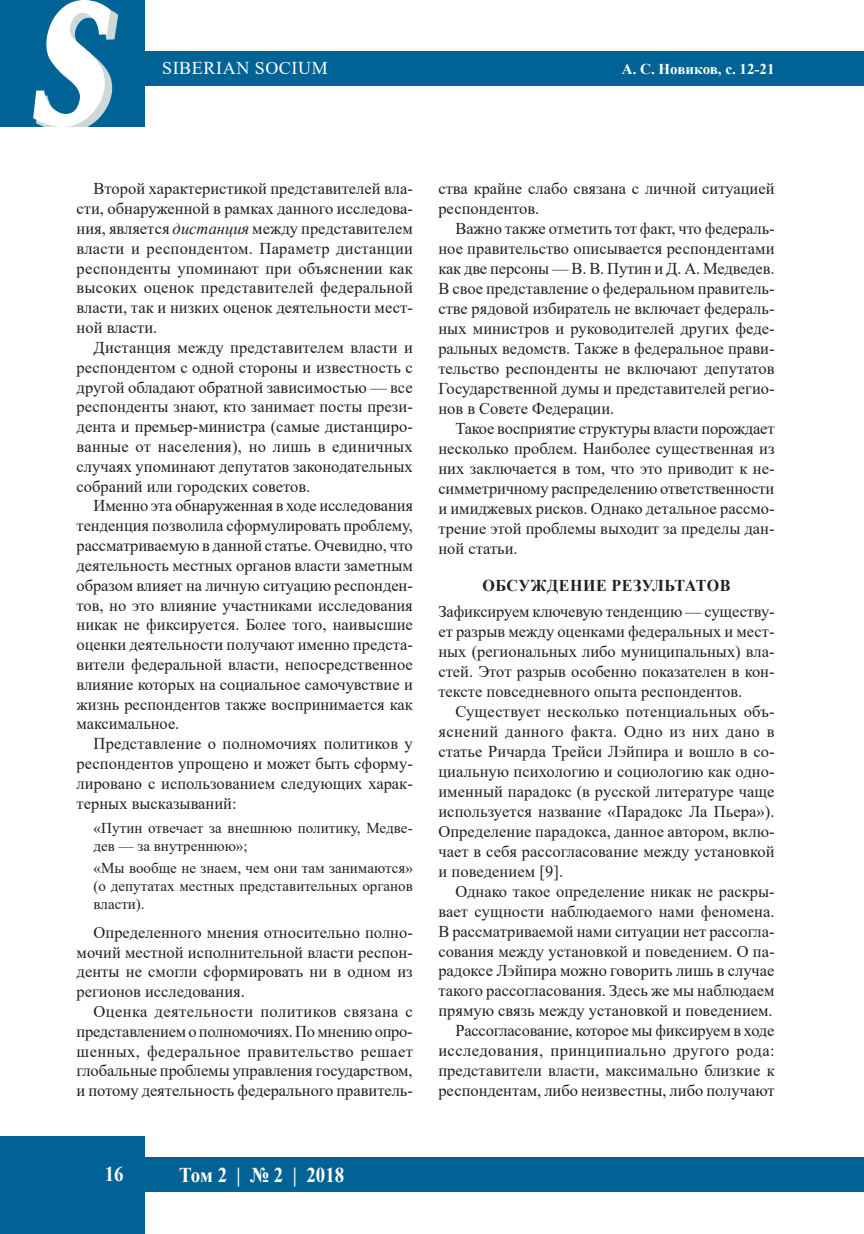
<style>
.page{position:relative;width:864px;height:1234px;background:#fff}
.page>*{position:absolute;margin:0;border:0;box-sizing:border-box;transform-origin:0 0}
.t1{font:italic 700 165px "Quant Antiqua";color:#fff;scale:.75 1}
.t2{font:700 21px "Times New Roman";color:#fff;scale:.9 1}
.t3{font:18px "Times New Roman";letter-spacing:.035em;color:#fff}
.t4{font:16.5px/20px "Times New Roman";color:#231f20;text-align:justify}
.t5{font:700 16.5px "Times New Roman";letter-spacing:.035em;color:#231f20}
.t6{font:15px/18px "Times New Roman";color:#231f20}
.t7{font:700 15px "Times New Roman";color:#fff}
.s1{font-style:italic}
</style>
<div class="page">
<div style="left:0;top:0;width:145px;height:128px;background:#006396"></div>
<div style="left:142px;top:51px;width:721px;height:34px;background:#006396"></div>
<div style="left:0;top:1135px;width:145px;height:98px;background:#006295"></div>
<div style="left:142px;top:1157px;width:721px;height:34px;background:#006295"></div>
<svg style="left:32px;top:0;width:89px;height:128px"></svg>
<h1 class="t1" style="left:30px;top:-35px;width:113px">S</h1>
<p class="t3" style="left:162px;top:55px;width:167px">SIBERIAN SOCIUM</p>
<p class="t4" style="left:77px;top:178px;width:338px;text-indent:17px">Второй характеристикой представителей вла&shy;сти, обнаруженной в рамках данного исследова&shy;ния, является <span class="s1">дистанция</span> между представителем власти и респондентом. Параметр дистанции респонденты упоминают при объяснении как высоких оценок представителей федеральной власти, так и низких оценок деятельности мест&shy;ной власти.</p>
<p class="t4" style="left:77px;top:337px;width:337px;text-indent:17px">Дистанция между представителем власти и респондентом с одной стороны и известность с другой обладают обратной зависимостью — все респонденты знают, кто занимает посты прези&shy;дента и премьер-министра (самые дистанциро&shy;ванные от населения), но лишь в единичных случаях упоминают депутатов законодательных собраний или городских советов.</p>
<p class="t4" style="left:77px;top:495px;width:338px;text-indent:17px">Именно эта обнаруженная в ходе исследования тенденция позволила сформулировать проблему, рассматриваемую в данной статье. Очевидно, что деятельность местных органов власти заметным образом влияет на личную ситуацию респонден&shy;тов, но это влияние участниками исследования никак не фиксируется. Более того, наивысшие оценки деятельности получают именно предста&shy;вители федеральной власти, непосредственное влияние которых на социальное самочувствие и жизнь респондентов также воспринимается как максимальное.</p>
<p class="t4" style="left:77px;top:733px;width:337px;text-indent:17px">Представление о полномочиях политиков у респондентов упрощено и может быть сформу&shy;лировано с использованием следующих харак&shy;терных высказываний:</p>
<p class="t6" style="left:94px;top:818px;width:320px">«Путин отвечает за внешнюю политику, Медве&shy;дев — за внутреннюю»;</p>
<p class="t6" style="left:94px;top:858px;width:320px;text-align:justify">«Мы вообще не знаем, чем они там занимаются» (о депутатах местных представительных органов власти).</p>
<p class="t4" style="left:77px;top:921px;width:337px;text-indent:17px">Определенного мнения относительно полно&shy;мочий местной исполнительной власти респон&shy;денты не смогли сформировать ни в одном из регионов исследования.</p>
<p class="t4" style="left:77px;top:1000px;width:338px;text-indent:17px">Оценка деятельности политиков связана с представлением о полномочиях. По мнению опро&shy;шенных, федеральное правительство решает глобальные проблемы управления государством, и потому деятельность федерального правитель-</p>
<p class="t7" style="left:621px;top:58px;width:154px">А. С. Новиков, с. 12-21</p>
<p class="t4" style="left:438px;top:178px;width:337px">ства крайне слабо связана с личной ситуацией респондентов.</p>
<p class="t4" style="left:438px;top:218px;width:338px;text-indent:17px">Важно также отметить тот факт, что федераль&shy;ное правительство описывается респондентами как две персоны — В. В. Путин и Д. А. Медведев.<br>В свое представление о федеральном правитель&shy;стве рядовой избиратель не включает федераль&shy;ных министров и руководителей других феде&shy;ральных ведомств. Также в федеральное прави&shy;тельство респонденты не включают депутатов Государственной думы и представителей регио&shy;нов в Совете Федерации.</p>
<p class="t4" style="left:438px;top:418px;width:337px;text-indent:17px">Такое восприятие структуры власти порождает несколько проблем. Наиболее существенная из них заключается в том, что это приводит к не&shy;симметричному распределению ответственности и имиджевых рисков. Однако детальное рассмо&shy;трение этой проблемы выходит за пределы дан&shy;ной статьи.</p>
<p class="t5" style="left:482px;top:573px;width:249px">ОБСУЖДЕНИЕ РЕЗУЛЬТАТОВ</p>
<p class="t4" style="left:438px;top:601px;width:337px">Зафиксируем ключевую тенденцию — существу&shy;ет разрыв между оценками федеральных и мест&shy;ных (региональных либо муниципальных) вла&shy;стей. Этот разрыв особенно показателен в кон&shy;тексте повседневного опыта респондентов.</p>
<p class="t4" style="left:438px;top:700px;width:337px;text-indent:17px">Существует несколько потенциальных объ&shy;яснений данного факта. Одно из них дано в статье Ричарда Трейси Лэйпира и вошло в со&shy;циальную психологию и социологию как одно&shy;именный парадокс (в русской литературе чаще используется название «Парадокс Ла Пьера»).<br>Определение парадокса, данное автором, вклю&shy;чает в себя рассогласование между установкой и поведением [9].</p>
<p class="t4" style="left:438px;top:880px;width:337px;text-align:right">Однако такое определение никак не раскры&shy;вает сущности наблюдаемого нами феномена.<br>В рассматриваемой нами ситуации нет рассогла&shy;сования между установкой и поведением. О па&shy;радоксе Лэйпира можно говорить лишь в случае такого рассогласования. Здесь же мы наблюдаем прямую связь между установкой и поведением.<br>Рассогласование, которое мы фиксируем в ходе исследования, принципиально другого рода: представители власти, максимально близкие к респондентам, либо неизвестны, либо получают</p>
<p class="t2" style="left:105px;top:1158px;width:22px">16</p>
<p class="t2" style="left:179px;top:1159px;width:185px">Том 2 | № 2 | 2018</p>
</div>
